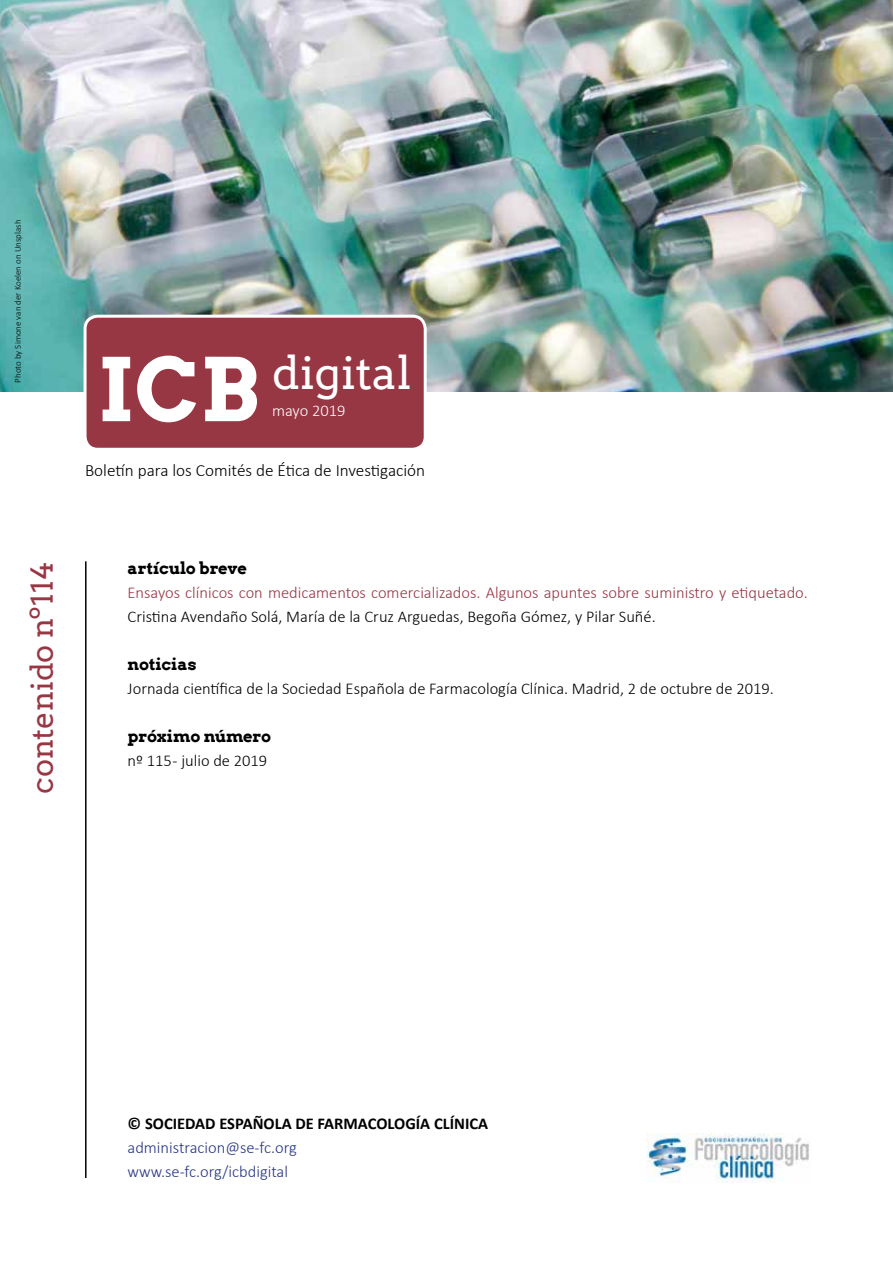
<style>
.page{position:relative;width:893px;height:1263px;background:#fff}
.page>*{position:absolute;margin:0;border:0;box-sizing:border-box;transform-origin:0 0}
.t1{font:700 87px "Arvo";color:#fff}
.t2{font:45px "Arvo";color:#fff}
.t3{font:30.3px "Arvo";color:#983744}
.t4{font:300 17.25px "Calibri";color:#000}
.t5{font:300 16.5px "Calibri";color:#000}
.t6{font:300 16.5px "Calibri";color:#983744}
.t7{font:300 16.5px/24px "Calibri";color:#283583}
.t8{font:700 16.5px "Calibri";color:#000}
.t9{font:700 16.5px "Arvo";color:#000}
.t10{font:300 16.5px "Calibri";color:#fff}
.t11{font:300 9px "Calibri";color:#000}
</style>
<div class="page">
<img style="left:0;top:0;width:893px;height:391px">
<hr style="left:85px;top:561px;width:2px;height:617px;background:#000">
<div style="left:85px;top:316px;width:340px;height:133px;background:#983744;border-radius:13px"></div>
<div style="left:84px;top:315px;width:343px;height:136px;border:3px solid #fff;border-radius:13px"></div>
<img style="left:646px;top:1133px;width:164px;height:49px">
<p class="t11" style="left:12px;top:383px;width:165px;rotate:-90deg">Photo by Simone van der Koelen on Unsplash</p>
<h3 class="t3" style="left:25px;top:794px;width:234px;rotate:-90deg">contenido nº114</h3>
<h1 class="t1" style="left:98px;top:340px;width:163px">ICB</h1>
<h2 class="t2" style="left:272px;top:347px;width:141px">digital</h2>
<p class="t10" style="left:272px;top:400px;width:75px">mayo 2019</p>
<p class="t4" style="left:85px;top:460px;width:342px">Boletín para los Comités de Ética de Investigación</p>
<p class="t9" style="left:128px;top:558px;width:121px">artículo breve</p>
<p class="t6" style="left:128px;top:582px;width:682px">Ensayos clínicos con medicamentos comercializados. Algunos apuntes sobre suministro y etiquetado.</p>
<p class="t5" style="left:128px;top:606px;width:530px">Cristina Avendaño Solá, María de la Cruz Arguedas, Begoña Gómez, y Pilar Suñé.</p>
<p class="t9" style="left:128px;top:654px;width:71px">noticias</p>
<p class="t5" style="left:128px;top:678px;width:648px">Jornada científica de la Sociedad Española de Farmacología Clínica. Madrid, 2 de octubre de 2019.</p>
<p class="t9" style="left:128px;top:726px;width:145px">próximo número</p>
<p class="t5" style="left:128px;top:750px;width:141px">nº 115 - julio de 2019</p>
<p class="t8" style="left:128px;top:1113px;width:362px">© SOCIEDAD ESPAÑOLA DE FARMACOLOGÍA CLÍNICA</p>
<p class="t7" style="left:128px;top:1135px;width:171px">administracion@se-fc.org www.se-fc.org/icbdigital</p>
</div>
